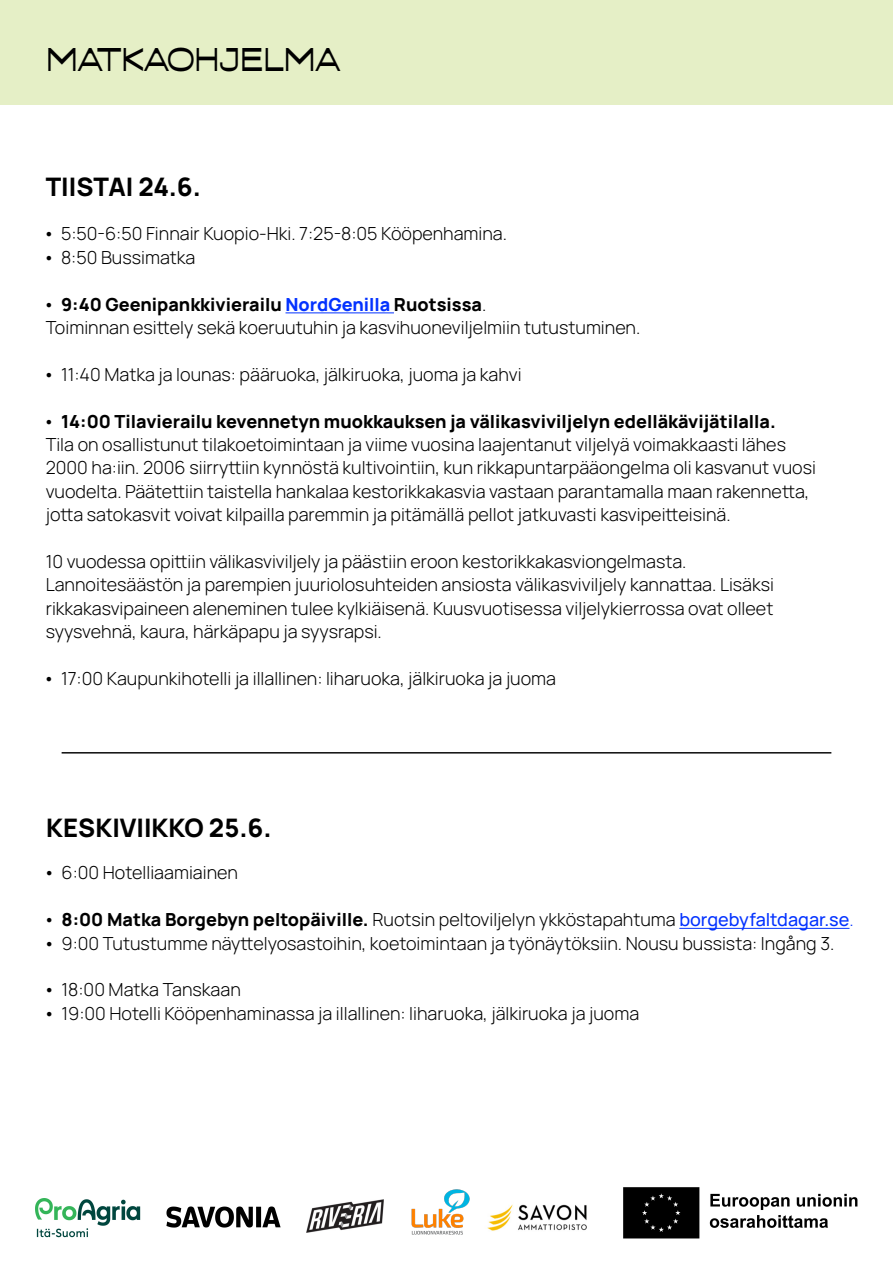
<style>
.page{position:relative;width:893px;height:1263px;background:#fff}
.page>*{position:absolute;margin:0;border:0;box-sizing:border-box;transform-origin:0 0}
.t1{font:33px "Savonia Sans Display";letter-spacing:-.01em;color:#000}
.t2{font:800 25.5px "Manrope";color:#000}
.t3{font:300 18px/23.4px "Manrope";color:#000}
.t4{font:800 18px "Manrope";color:#000}
.s1{font-family:"Times New Roman";font-weight:400}
.s2{color:#0332ff}
.s3{font-weight:300}
.s4{font-weight:800}
.s5{font-weight:500;color:#0332ff}
</style>
<div class="page">
<hr style="left:286px;top:312px;width:108px;height:1px;background:#0332ff">
<hr style="left:679px;top:928px;width:170px;height:1px;background:#0332ff">
<div style="left:0;top:0;width:893px;height:105px;background:#e5efc6"></div>
<img style="left:36px;top:1199px;width:139px;height:39px">
<img style="left:166px;top:1207px;width:115px;height:20px">
<img style="left:307px;top:1199px;width:77px;height:33px">
<img style="left:411px;top:1189px;width:59px;height:46px">
<img style="left:487px;top:1204px;width:100px;height:27px">
<img style="left:623px;top:1187px;width:235px;height:52px">
<hr style="left:62px;top:752px;width:769px;height:1px;background:#000">
<h1 class="t1" style="left:46px;top:40px;width:296px">MATKAOHJELMA</h1>
<h2 class="t2" style="left:46px;top:165px;width:157px">TIISTAI 24.6.</h2>
<p class="t3" style="left:46px;top:221px;width:463px"><span class="s1">•</span> 5:50-6:50 Finnair Kuopio-Hki. 7:25-8:05 Kööpenhamina.</p>
<p class="t3" style="left:46px;top:245px;width:151px"><span class="s1">•</span> 8:50 Bussimatka</p>
<p class="t4" style="left:46px;top:289px;width:442px"><span class="s1">•</span> 9:40 Geenipankkivierailu <span class="s2">NordGenilla</span> Ruotsissa<span class="s3">.</span></p>
<p class="t3" style="left:46px;top:315px;width:596px">Toiminnan esittely sekä koeruutuhin ja kasvihuoneviljelmiin tutustuminen.</p>
<p class="t3" style="left:46px;top:362px;width:477px"><span class="s1">•</span> 11:40 Matka ja lounas: pääruoka, jälkiruoka, juoma ja kahvi</p>
<p class="t4" style="left:46px;top:406px;width:732px"><span class="s1">•</span> 14:00 Tilavierailu kevennetyn muokkauksen ja välikasviviljelyn edelläkävijätilalla.</p>
<p class="t3" style="left:46px;top:432px;width:772px">Tila on osallistunut tilakoetoimintaan ja viime vuosina laajentanut viljelyä voimakkaasti lähes 2000 ha:iin. 2006 siirryttiin kynnöstä kultivointiin, kun rikkapuntarpääongelma oli kasvanut vuosi vuodelta. Päätettiin taistella hankalaa kestorikkakasvia vastaan parantamalla maan rakennetta, jotta satokasvit voivat kilpailla paremmin ja pitämällä pellot jatkuvasti kasvipeitteisinä.</p>
<p class="t3" style="left:46px;top:549px;width:730px">10 vuodessa opittiin välikasviviljely ja päästiin eroon kestorikkakasviongelmasta.<br>Lannoitesäästön ja parempien juuriolosuhteiden ansiosta välikasviviljely kannattaa. Lisäksi rikkakasvipaineen aleneminen tulee kylkiäisenä. Kuusvuotisessa viljelykierrossa ovat olleet syysvehnä, kaura, härkäpapu ja syysrapsi.</p>
<p class="t3" style="left:46px;top:666px;width:512px"><span class="s1">•</span> 17:00 Kaupunkihotelli ja illallinen: liharuoka, jälkiruoka ja juoma</p>
<h2 class="t2" style="left:46px;top:806px;width:227px">KESKIVIIKKO 25.6.</h2>
<p class="t3" style="left:46px;top:860px;width:193px"><span class="s1">•</span> 6:00 Hotelliaamiainen</p>
<p class="t3" style="left:46px;top:907px;width:809px"><span class="s1">•</span> <span class="s4">8:00 Matka Borgebyn peltopäiville.</span> Ruotsin peltoviljelyn ykköstapahtuma <span class="s5">borgebyfaltdagar.se</span><span class="s2">.</span></p>
<p class="t3" style="left:46px;top:930px;width:790px"><span class="s1">•</span> 9:00 Tutustumme näyttelyosastoihin, koetoimintaan ja työnäytöksiin. Nousu bussista: Ingång 3.</p>
<p class="t3" style="left:46px;top:977px;width:196px"><span class="s1">•</span> 18:00 Matka Tanskaan</p>
<p class="t3" style="left:46px;top:1000px;width:595px"><span class="s1">•</span> 19:00 Hotelli Kööpenhaminassa ja illallinen: liharuoka, jälkiruoka ja juoma</p>
</div>
